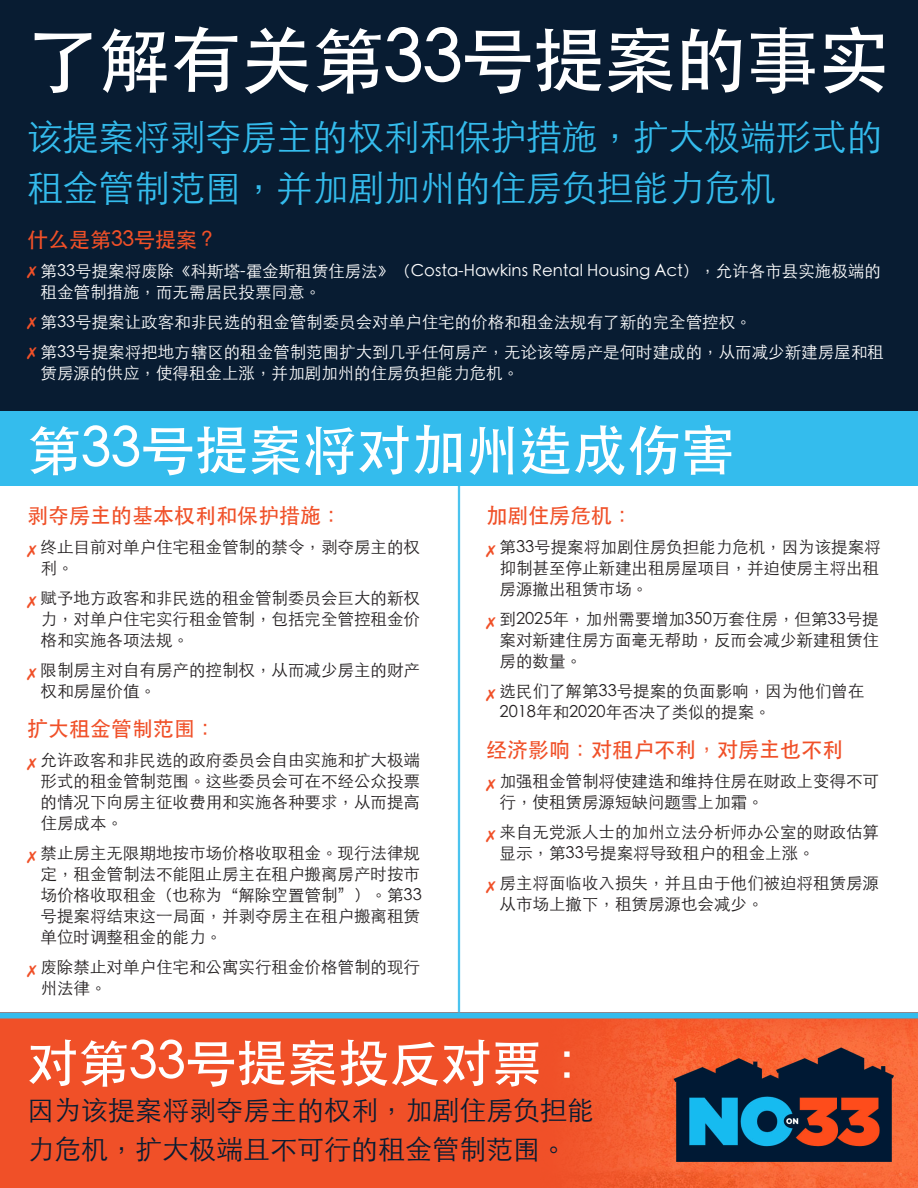
<style>
.page{position:relative;width:918px;height:1188px;background:#fff}
.page>*{position:absolute;margin:0;border:0;box-sizing:border-box;transform-origin:0 0}
.t1{font:500 72px "ST Heiti TC";letter-spacing:-.01em;color:#fff}
.t2{font:500 54px "ST Heiti TC";color:#fff}
.t3{font:500 51px "ST Heiti TC";color:#fff}
.t4{font:300 36px/51px "ST Heiti TC";letter-spacing:-.01em;color:#34bced}
.t5{font:300 27px/39px "ST Heiti TC";color:#081c32}
.subhead{font:500 21px "ST Heiti TC";color:#f05028}
.bullets{font:300 16.5px/21px "ST Heiti TC";color:#231f20}
.bullets-2{font:300 16.5px/21px "ST Heiti TC";color:#fff}
</style>
<div class="page">
<div style="left:0;top:1012px;width:918px;height:176px;background:#f05028"></div>
<img style="left:585px;top:1020px;width:333px;height:168px">
<div style="left:0;top:0;width:918px;height:412px;background:#081c32"></div>
<div style="left:0;top:412px;width:918px;height:74px;background:#34bced"></div>
<div style="left:0;top:1012px;width:918px;height:6px;background:#34bced"></div>
<hr style="left:459px;top:486px;width:1px;height:526px;background:#34bced">
<hr style="left:458px;top:486px;width:1px;height:526px;background:#34bced">
<p class="t1" style="left:27px;top:20px;width:865px">了解有关第33号提案的事实</p>
<p class="t4" style="left:27px;top:107px;width:857px">该提案将剥夺房主的权利和保护措施，扩大极端形式的租金管制范围，并加剧加州的住房负担能力危机</p>
<p class="subhead" style="left:27px;top:227px;width:193px">什么是第33号提案？</p>
<p class="bullets-2" style="left:41px;top:258px;width:842px">第33号提案将废除《科斯塔-霍金斯租赁住房法》（Costa-Hawkins Rental Housing Act），允许各市县实施极端的租金管制措施，而无需居民投票同意。</p>
<p class="bullets-2" style="left:41px;top:309px;width:713px">第33号提案让政客和非民选的租金管制委员会对单户住宅的价格和租金法规有了新的完全管控权。</p>
<p class="bullets-2" style="left:41px;top:339px;width:845px">第33号提案将把地方辖区的租金管制范围扩大到几乎任何房产，无论该等房产是何时建成的，从而减少新建房屋和租赁房源的供应，使得租金上涨，并加剧加州的住房负担能力危机。</p>
<p class="t2" style="left:27px;top:420px;width:709px">第33号提案将对加州造成伤害</p>
<p class="subhead" style="left:27px;top:504px;width:316px">剥夺房主的基本权利和保护措施：</p>
<p class="bullets" style="left:41px;top:535px;width:381px">终止目前对单户住宅租金管制的禁令，剥夺房主的权利。</p>
<p class="bullets" style="left:41px;top:586px;width:381px;text-align:justify">赋予地方政客和非民选的租金管制委员会巨大的新权力，对单户住宅实行租金管制，包括完全管控租金价格和实施各项法规。</p>
<p class="bullets" style="left:41px;top:658px;width:381px">限制房主对自有房产的控制权，从而减少房主的财产权和房屋价值。</p>
<p class="subhead" style="left:27px;top:717px;width:190px">扩大租金管制范围：</p>
<p class="bullets" style="left:41px;top:748px;width:381px;text-align:justify">允许政客和非民选的政府委员会自由实施和扩大极端形式的租金管制范围。这些委员会可在不经公众投票的情况下向房主征收费用和实施各种要求，从而提高住房成本。</p>
<p class="bullets" style="left:41px;top:841px;width:383px;text-align:justify">禁止房主无限期地按市场价格收取租金。现行法律规定，租金管制法不能阻止房主在租户搬离房产时按市场价格收取租金（也称为“解除空置管制”）。第33号提案将结束这一局面，并剥夺房主在租户搬离租赁单位时调整租金的能力。</p>
<p class="bullets" style="left:41px;top:955px;width:381px">废除禁止对单户住宅和公寓实行租金价格管制的现行州法律。</p>
<p class="subhead" style="left:486px;top:504px;width:148px">加剧住房危机：</p>
<p class="bullets" style="left:500px;top:535px;width:383px;text-align:justify">第33号提案将加剧住房负担能力危机，因为该提案将抑制甚至停止新建出租房屋项目，并迫使房主将出租房源撤出租赁市场。</p>
<p class="bullets" style="left:500px;top:607px;width:381px;text-align:justify">到2025年，加州需要增加350万套住房，但第33号提案对新建住房方面毫无帮助，反而会减少新建租赁住房的数量。</p>
<p class="bullets" style="left:500px;top:679px;width:366px">选民们了解第33号提案的负面影响，因为他们曾在<br>2018年和2020年否决了类似的提案。</p>
<p class="subhead" style="left:486px;top:738px;width:358px">经济影响：对租户不利，对房主也不利</p>
<p class="bullets" style="left:500px;top:769px;width:381px">加强租金管制将使建造和维持住房在财政上变得不可行，使租赁房源短缺问题雪上加霜。</p>
<p class="bullets" style="left:500px;top:820px;width:381px">来自无党派人士的加州立法分析师办公室的财政估算显示，第33号提案将导致租户的租金上涨。</p>
<p class="bullets" style="left:500px;top:871px;width:381px">房主将面临收入损失，并且由于他们被迫将租赁房源从市场上撤下，租赁房源也会减少。</p>
<p class="t3" style="left:27px;top:1034px;width:568px">对第33号提案投反对票：</p>
<p class="t5" style="left:27px;top:1088px;width:568px">因为该提案将剥夺房主的权利，加剧住房负担能力危机，扩大极端且不可行的租金管制范围。</p>
</div>
